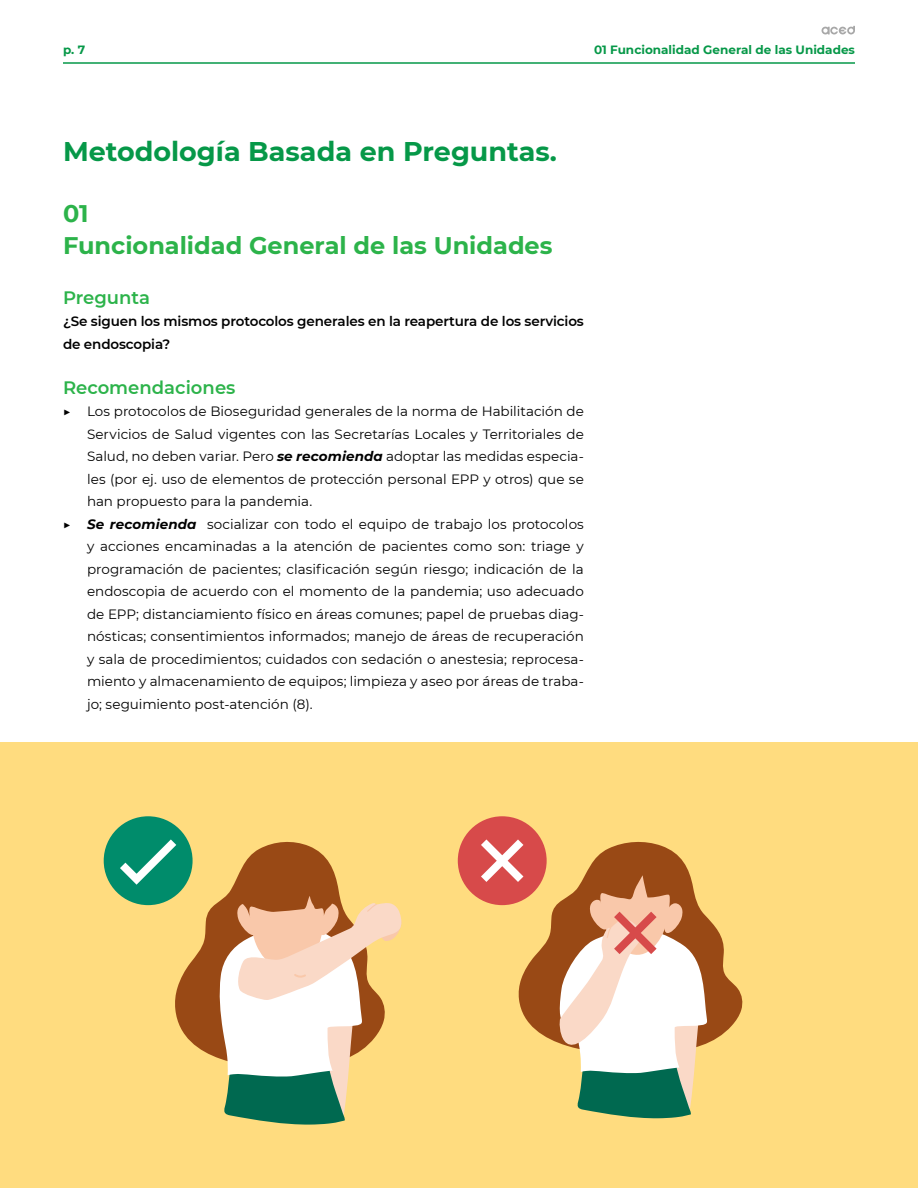
<style>
.page{position:relative;width:918px;height:1188px;background:#fff}
.page>*{position:absolute;margin:0;border:0;box-sizing:border-box;transform-origin:0 0}
.t1{font:700 27px "Montserrat";color:#069848}
.t2{font:700 24px "Montserrat";color:#2cb34a}
.t3{font:600 18px "Montserrat";color:#2cb34a}
.t4{font:13.5px "Montserrat";color:#000}
.t5{font:600 13.5px/22.5px "Montserrat";letter-spacing:-.01em;color:#000}
.t6{font:700 12px "Montserrat";color:#069848}
.s1{font-weight:700}
.s2{font-weight:700;font-style:italic}
</style>
<div class="page">
<hr style="left:63px;top:62px;width:792px;height:2px;background:#069848">
<svg style="left:822px;top:26px;width:33px;height:8px"></svg>
<div style="left:0;top:742px;width:918px;height:446px;background:#ffdc7f"></div>
<svg style="left:175px;top:842px;width:150px;height:217px"></svg>
<svg style="left:219px;top:857px;width:183px;height:268px"></svg>
<svg style="left:518px;top:841px;width:225px;height:202px"></svg>
<div style="left:104px;top:816px;width:89px;height:89px;background:#008c6b;border-radius:50%"></div>
<div style="left:458px;top:816px;width:89px;height:89px;background:#d74a4a;border-radius:50%"></div>
<svg style="left:554px;top:847px;width:153px;height:272px;background:#c8b291"></svg>
<svg style="left:481px;top:839px;width:43px;height:43px"></svg>
<svg style="left:112px;top:831px;width:72px;height:59px"></svg>
<p class="t6" style="left:63px;top:41px;width:24px">p. 7</p>
<p class="t6" style="left:594px;top:41px;width:262px">01 Funcionalidad General de las Unidades</p>
<h1 class="t1" style="left:63px;top:132px;width:495px">Metodología Basada en Preguntas.</h1>
<h2 class="t2" style="left:63px;top:196px;width:27px">01</h2>
<h2 class="t2" style="left:63px;top:228px;width:491px">Funcionalidad General de las Unidades</h2>
<h3 class="t3" style="left:63px;top:284px;width:89px">Pregunta</h3>
<p class="t5" style="left:63px;top:309px;width:522px">¿Se siguen los mismos protocolos generales en la reapertura de los servicios de endoscopia?</p>
<h3 class="t3" style="left:63px;top:374px;width:174px">Recomendaciones</h3>
<p class="t4" style="left:63px;top:402px;width:522px"><span class="s1">▶</span> Los protocolos de Bioseguridad generales de la norma de Habilitación de</p>
<p class="t4" style="left:87px;top:425px;width:498px">Servicios de Salud vigentes con las Secretarías Locales y Territoriales de</p>
<p class="t4" style="left:87px;top:447px;width:498px">Salud, no deben variar. Pero <span class="s2">se recomienda</span> adoptar las medidas especia-</p>
<p class="t4" style="left:87px;top:470px;width:498px">les (por ej. uso de elementos de protección personal EPP y otros) que se</p>
<p class="t4" style="left:87px;top:492px;width:227px">han propuesto para la pandemia.</p>
<p class="t4" style="left:63px;top:515px;width:522px"><span class="s1">▶</span> <span class="s2">Se recomienda</span> socializar con todo el equipo de trabajo los protocolos</p>
<p class="t4" style="left:87px;top:537px;width:498px">y acciones encaminadas a la atención de pacientes como son: triage y</p>
<p class="t4" style="left:87px;top:560px;width:498px">programación de pacientes; clasificación según riesgo; indicación de la</p>
<p class="t4" style="left:87px;top:582px;width:498px">endoscopia de acuerdo con el momento de la pandemia; uso adecuado</p>
<p class="t4" style="left:87px;top:605px;width:498px">de EPP; distanciamiento físico en áreas comunes; papel de pruebas diag-</p>
<p class="t4" style="left:87px;top:627px;width:498px">nósticas; consentimientos informados; manejo de áreas de recuperación</p>
<p class="t4" style="left:87px;top:650px;width:498px">y sala de procedimientos; cuidados con sedación o anestesia; reprocesa-</p>
<p class="t4" style="left:87px;top:672px;width:498px">miento y almacenamiento de equipos; limpieza y aseo por áreas de traba-</p>
<p class="t4" style="left:87px;top:695px;width:227px">jo; seguimiento post-atención (8).</p>
</div>
